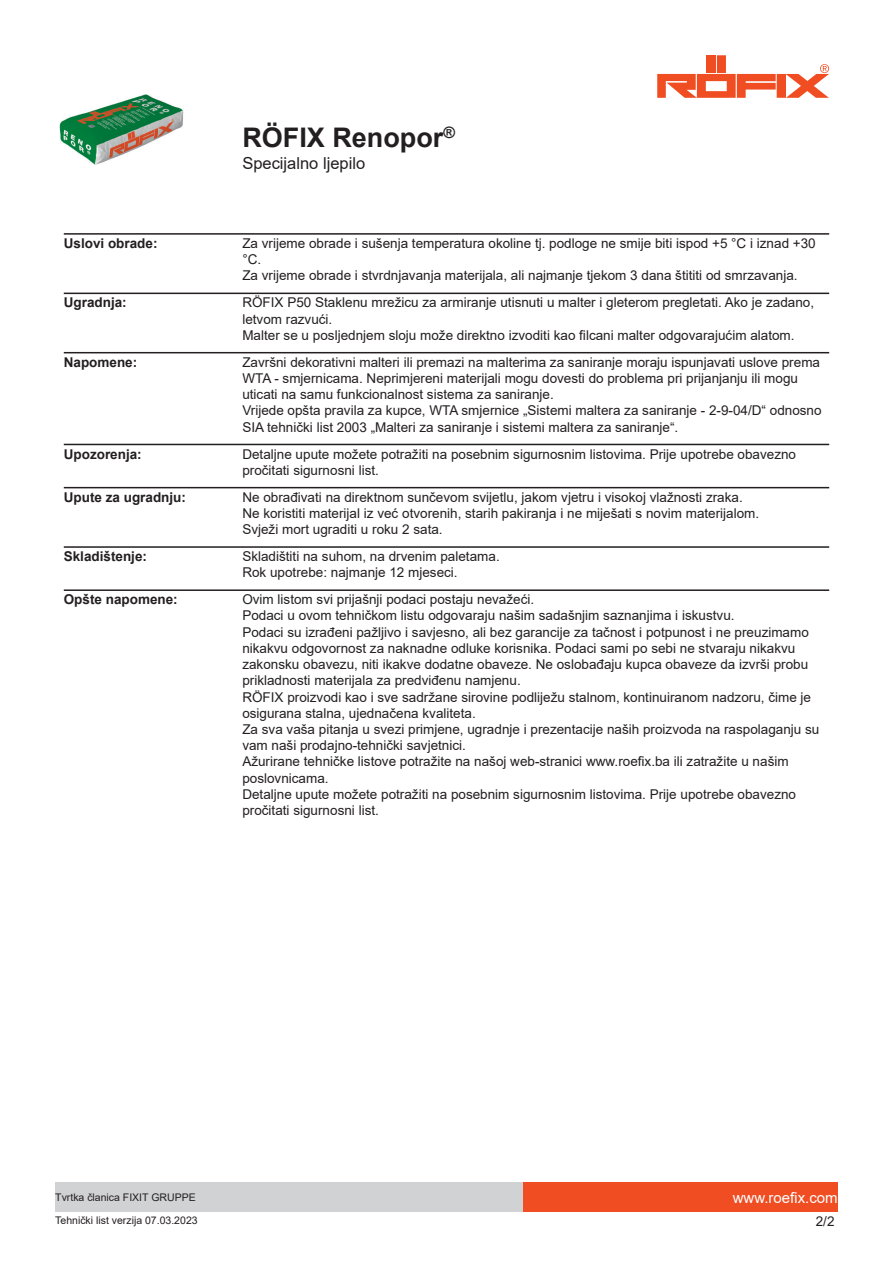
<style>
.page{position:relative;width:893px;height:1263px;background:#fff}
.page>*{position:absolute;margin:0;border:0;box-sizing:border-box;transform-origin:0 0}
.t1{font:700 27px "Arial";color:#231f20}
.t2{font:16.5px "Arial";color:#231f20}
.t3{font:15px "Arial";color:#fff}
.t4{font:13.5px/16.2px "Arial";color:#231f20}
.t5{font:700 13.5px "Arial";color:#231f20}
.t6{font:10.5px "Arial";color:#231f20}
</style>
<div class="page">
<img style="left:59px;top:95px;width:125px;height:70px">
<div style="left:717px;top:55px;width:9px;height:18px;background:#f04d22"></div>
<div style="left:707px;top:55px;width:9px;height:18px;background:#f04d22"></div>
<svg style="left:657px;top:64px;width:172px;height:34px"></svg>
<div style="left:523px;top:1182px;width:315px;height:30px;background:#f04d22"></div>
<div style="left:55px;top:1182px;width:468px;height:30px;background:#d1d2d4"></div>
<hr style="left:64px;top:233px;width:765px;height:2px;background:#231f20">
<hr style="left:64px;top:293px;width:765px;height:1px;background:#231f20">
<hr style="left:64px;top:352px;width:765px;height:1px;background:#231f20">
<hr style="left:64px;top:444px;width:765px;height:1px;background:#231f20">
<hr style="left:64px;top:487px;width:765px;height:1px;background:#231f20">
<hr style="left:64px;top:546px;width:765px;height:2px;background:#231f20">
<hr style="left:64px;top:589px;width:765px;height:2px;background:#231f20">
<h1 class="t1" style="left:242px;top:119px;width:214px">RÖFIX Renopor<sup>®</sup></h1>
<p class="t2" style="left:242px;top:152px;width:124px">Specijalno ljepilo</p>
<p class="t5" style="left:64px;top:234px;width:95px">Uslovi obrade:</p>
<p class="t4" style="left:242px;top:235px;width:575px">Za vrijeme obrade i sušenja temperatura okoline tj. podloge ne smije biti ispod +5 °C i iznad +30 °C.<br>Za vrijeme obrade i stvrdnjavanja materijala, ali najmanje tjekom 3 dana štititi od smrzavanja.</p>
<p class="t5" style="left:64px;top:293px;width:65px">Ugradnja:</p>
<p class="t4" style="left:242px;top:294px;width:573px">RÖFIX P50 Staklenu mrežicu za armiranje utisnuti u malter i gleterom pregletati. Ako je zadano, letvom razvući.<br>Malter se u posljednjem sloju može direktno izvoditi kao filcani malter odgovarajućim alatom.</p>
<p class="t5" style="left:64px;top:352px;width:75px">Napomene:</p>
<p class="t4" style="left:242px;top:354px;width:581px">Završni dekorativni malteri ili premazi na malterima za saniranje moraju ispunjavati uslove prema WTA - smjernicama. Neprimjereni materijali mogu dovesti do problema pri prijanjanju ili mogu uticati na samu funkcionalnost sistema za saniranje.<br>Vrijede opšta pravila za kupce, WTA smjernice „Sistemi maltera za saniranje - 2-9-04/D“ odnosno SIA tehnički list 2003 „Malteri za saniranje i sistemi maltera za saniranje“.</p>
<p class="t5" style="left:64px;top:444px;width:80px">Upozorenja:</p>
<p class="t4" style="left:242px;top:446px;width:555px">Detaljne upute možete potražiti na posebnim sigurnosnim listovima. Prije upotrebe obavezno pročitati sigurnosni list.</p>
<p class="t5" style="left:64px;top:487px;width:124px">Upute za ugradnju:</p>
<p class="t4" style="left:242px;top:489px;width:518px">Ne obrađivati na direktnom sunčevom svijetlu, jakom vjetru i visokoj vlažnosti zraka.<br>Ne koristiti materijal iz već otvorenih, starih pakiranja i ne miješati s novim materijalom.<br>Svježi mort ugraditi u roku 2 sata.</p>
<p class="t5" style="left:64px;top:547px;width:85px">Skladištenje:</p>
<p class="t4" style="left:242px;top:548px;width:259px">Skladištiti na suhom, na drvenim paletama.<br>Rok upotrebe: najmanje 12 mjeseci.</p>
<p class="t5" style="left:64px;top:590px;width:116px">Opšte napomene:</p>
<p class="t4" style="left:242px;top:591px;width:579px">Ovim listom svi prijašnji podaci postaju nevažeći.<br>Podaci u ovom tehničkom listu odgovaraju našim sadašnjim saznanjima i iskustvu.<br>Podaci su izrađeni pažljivo i savjesno, ali bez garancije za tačnost i potpunost i ne preuzimamo nikakvu odgovornost za naknadne odluke korisnika. Podaci sami po sebi ne stvaraju nikakvu zakonsku obavezu, niti ikakve dodatne obaveze. Ne oslobađaju kupca obaveze da izvrši probu prikladnosti materijala za predviđenu namjenu.<br>RÖFIX proizvodi kao i sve sadržane sirovine podliježu stalnom, kontinuiranom nadzoru, čime je osigurana stalna, ujednačena kvaliteta.<br>Za sva vaša pitanja u svezi primjene, ugradnje i prezentacije naših proizvoda na raspolaganju su vam naši prodajno-tehnički savjetnici.<br>Ažurirane tehničke listove potražite na našoj web-stranici www.roefix.ba ili zatražite u našim poslovnicama.<br>Detaljne upute možete potražiti na posebnim sigurnosnim listovima. Prije upotrebe obavezno pročitati sigurnosni list.</p>
<p class="t6" style="left:55px;top:1190px;width:142px">Tvrtka članica FIXIT GRUPPE</p>
<p class="t3" style="left:733px;top:1187px;width:107px">www.roefix.com</p>
<p class="t6" style="left:55px;top:1213px;width:144px">Tehnički list verzija 07.03.2023</p>
<p class="t4" style="left:816px;top:1213px;width:20px">2/2</p>
</div>
